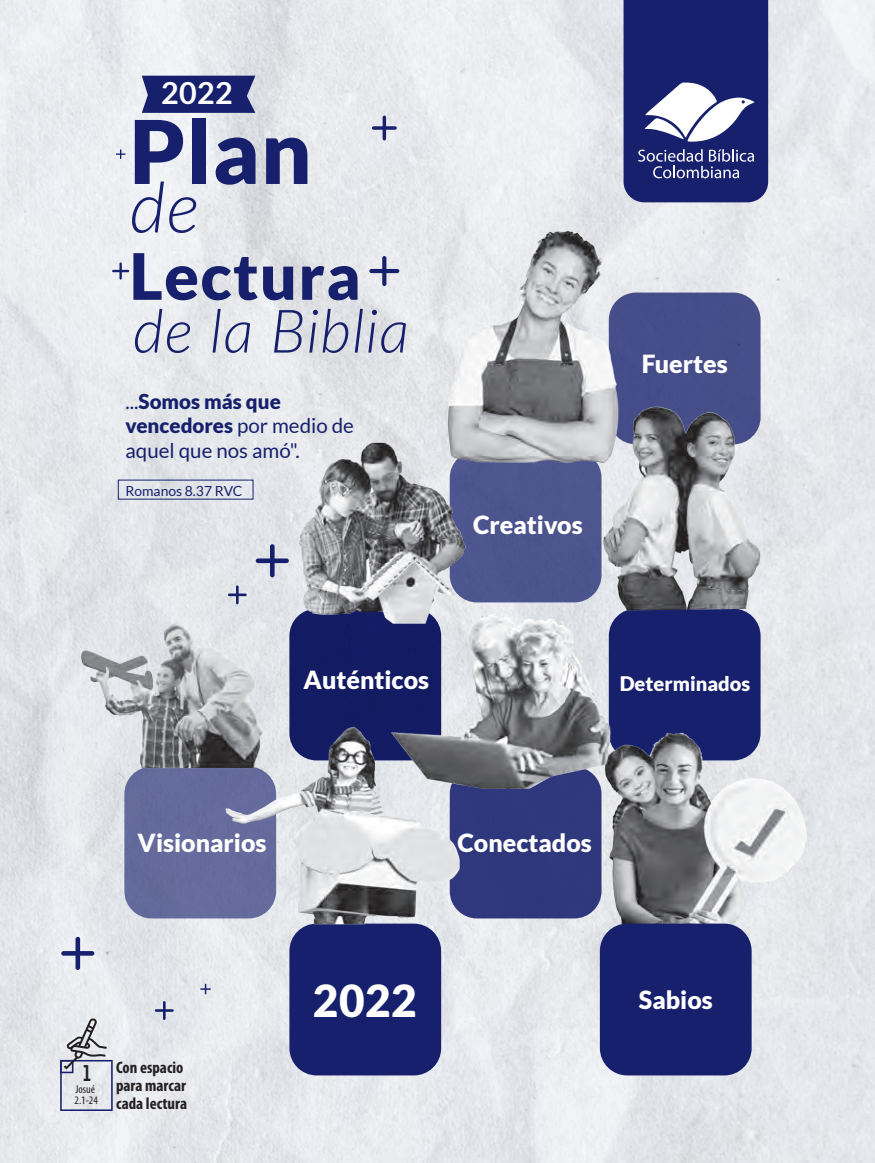
<style>
.page{position:relative;width:875px;height:1163px;background:#fff}
.page>*{position:absolute;margin:0;border:0;box-sizing:border-box;transform-origin:0 0}
.t1{font:900 87.8px "Lato";color:#16206d}
.t2{font:italic 300 70px "Lato";color:#16206d}
.t3{font:900 64px "Lato";letter-spacing:.02em;color:#16206d}
.t4{font:italic 300 60px "Lato";letter-spacing:.015em;color:#16206d}
.t5{font:900 44.2px "Lato";color:#fff}
.t6{font:700 30.4px "Lato";color:#fff}
.t7{font:900 25px "Lato";color:#fff}
.t8{font:20.6px/24.6px "Lato";color:#16206d}
.t9{font:900 20px "Lato";color:#fff}
.t10{font:700 condensed 16.6px/17.6px "Myriad Pro";color:#231f20}
.t11{font:16.6px "Gobold";color:#231f20}
.t12{font:14px "Lato";color:#16206d}
.t13{font:condensed 11.6px/10px "Myriad Pro";color:#231f20}
.s1{font-weight:900}
</style>
<div class="page">
<img style="left:1px;top:0;width:874px;height:1162px">
<svg style="left:60px;top:1018px;width:53px;height:92px;background:#c9cbd3"></svg>
<div style="left:289px;top:923px;width:152px;height:152px;background:#16206d;border-radius:27px"></div>
<svg style="left:372px;top:116px;width:25px;height:24px"></svg>
<svg style="left:116px;top:149px;width:9px;height:10px"></svg>
<svg style="left:623px;top:0;width:145px;height:202px;background:#394283"></svg>
<svg style="left:155px;top:1000px;width:19px;height:19px"></svg>
<svg style="left:200px;top:990px;width:11px;height:4px"></svg>
<svg style="left:142px;top:76px;width:113px;height:37px;background:#222c74"></svg>
<svg style="left:61px;top:936px;width:20px;height:33px"></svg>
<img style="left:81px;top:210px;width:725px;height:780px">
<div style="left:600px;top:923px;width:151px;height:152px;background:#16206d;border-radius:27px"></div>
<p class="t6" style="left:161px;top:76px;width:73px">2022</p>
<h1 class="t1" style="left:129px;top:100px;width:184px">Plan</h1>
<h2 class="t2" style="left:129px;top:159px;width:71px">de</h2>
<h3 class="t3" style="left:130px;top:239px;width:233px">Lectura</h3>
<h3 class="t4" style="left:133px;top:289px;width:278px">de la Biblia</h3>
<p class="t8" style="left:125px;top:389px;width:230px">...<span class="s1">Somos más que vencedores</span> por medio de aquel que nos amó".</p>
<p class="t12" style="left:125px;top:482px;width:118px">Romanos 8.37 RVC</p>
<p class="t7" style="left:473px;top:510px;width:111px">Creativos</p>
<p class="t7" style="left:641px;top:349px;width:88px">Fuertes</p>
<p class="t7" style="left:304px;top:665px;width:127px">Auténticos</p>
<p class="t9" style="left:620px;top:672px;width:132px">Determinados</p>
<p class="t7" style="left:138px;top:827px;width:130px">Visionarios</p>
<p class="t7" style="left:457px;top:828px;width:136px">Conectados</p>
<p class="t11" style="left:83px;top:1062px;width:10px">1</p>
<p class="t13" style="left:75px;top:1084px;width:25px">Josué<br>2.1-24</p>
<p class="t10" style="left:116px;top:1058px;width:72px">Con espacio para marcar cada lectura</p>
<h3 class="t5" style="left:313px;top:974px;width:105px">2022</h3>
<p class="t7" style="left:639px;top:984px;width:75px">Sabios</p>
</div>
